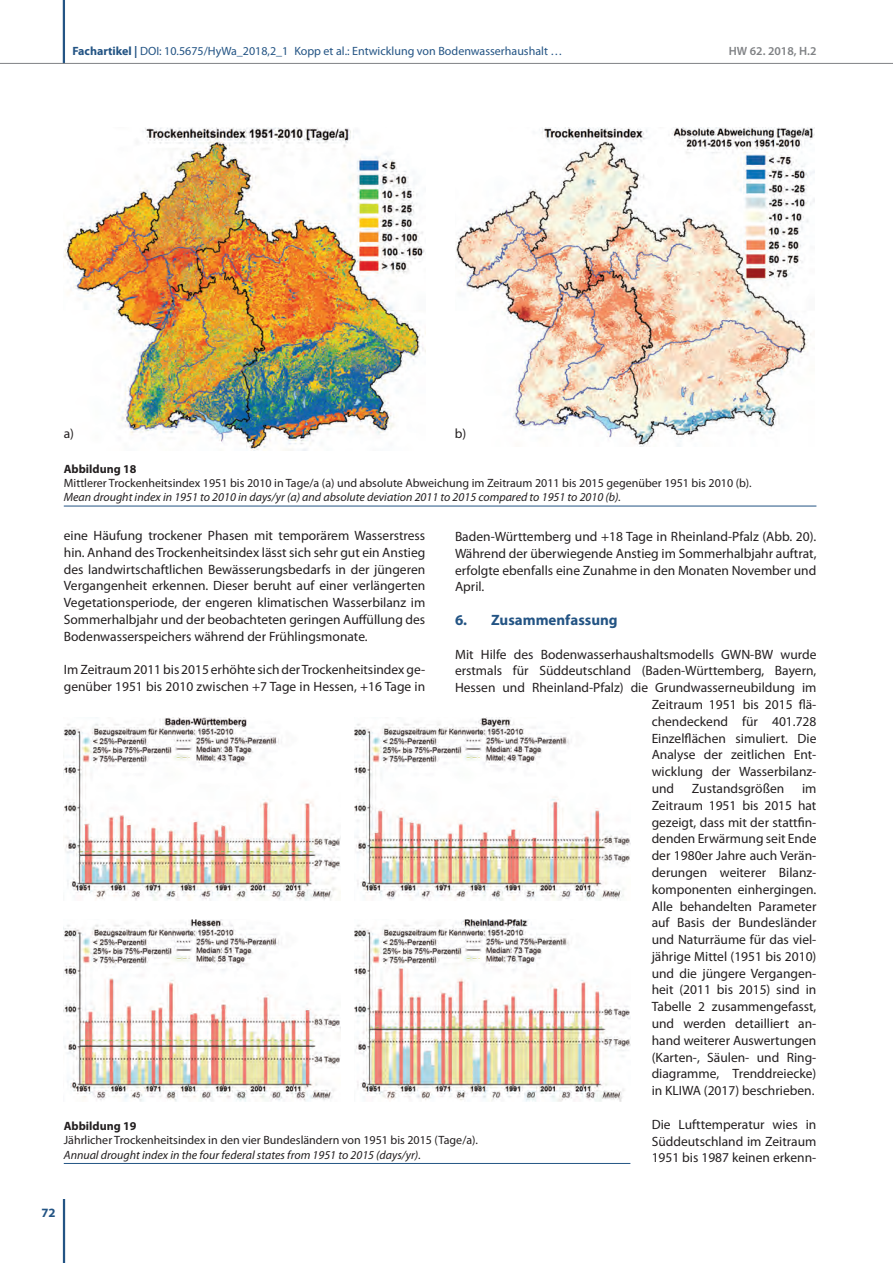
<style>
.page{position:relative;width:893px;height:1263px;background:#fff}
.page>*{position:absolute;margin:0;border:0;box-sizing:border-box;transform-origin:0 0}
.t1{font:700 15px "Myriad Pro";color:#235484}
.t2{font:13.5px/16.8px "Myriad Pro";color:#231f20;text-align:justify}
.t3{font:700 12.75px "Myriad Pro";color:#235484}
.t4{font:12px "Myriad Pro";color:#231f20}
.t5{font:italic 12px "Myriad Pro";color:#231f20}
.t6{font:12px "Myriad Pro";color:#235484}
.t7{font:700 12px "Myriad Pro";color:#231f20}
.t8{font:600 12px "Myriad Pro";color:#808285}
.s1{font-weight:700}
</style>
<div class="page">
<hr style="left:63px;top:1199px;width:2px;height:64px;background:#235484">
<hr style="left:63px;top:0;width:2px;height:64px;background:#235484">
<hr style="left:0;top:63px;width:893px;height:1px;background:#808285">
<img style="left:64px;top:128px;width:361px;height:322px">
<hr style="left:64px;top:506px;width:752px;height:1px;background:#235484">
<img style="left:456px;top:128px;width:359px;height:318px">
<img style="left:64px;top:718px;width:276px;height:183px">
<hr style="left:64px;top:1163px;width:566px;height:1px;background:#235484">
<img style="left:354px;top:718px;width:276px;height:183px">
<img style="left:64px;top:919px;width:276px;height:183px">
<img style="left:354px;top:919px;width:276px;height:183px">
<p class="t6" style="left:72px;top:43px;width:492px"><span class="s1">Fachartikel |</span> DOI: 10.5675/HyWa_2018,2_1 Kopp et al.: Entwicklung von Bodenwasserhaushalt …</p>
<p class="t8" style="left:729px;top:43px;width:89px">HW 62. 2018, H.2</p>
<p class="t2" style="left:64px;top:425px;width:12px">a)</p>
<p class="t2" style="left:455px;top:425px;width:13px">b)</p>
<p class="t7" style="left:64px;top:461px;width:74px">Abbildung 18</p>
<p class="t4" style="left:64px;top:476px;width:689px">Mittlerer Trockenheitsindex 1951 bis 2010 in Tage/a (a) und absolute Abweichung im Zeitraum 2011 bis 2015 gegenüber 1951 bis 2010 (b).</p>
<p class="t5" style="left:64px;top:490px;width:559px">Mean drought index in 1951 to 2010 in days/yr (a) and absolute deviation 2011 to 2015 compared to 1951 to 2010 (b).</p>
<p class="t2" style="left:64px;top:527px;width:363px">eine Häufung trockener Phasen mit temporärem Wasserstress hin. Anhand des Trockenheitsindex lässt sich sehr gut ein Anstieg des landwirtschaftlichen Bewässerungsbedarfs in der jüngeren Vergangenheit erkennen. Dieser beruht auf einer verlängerten Vegetationsperiode, der engeren klimatischen Wasserbilanz im Sommerhalbjahr und der beobachteten geringen Auffüllung des Bodenwasserspeichers während der Frühlingsmonate.</p>
<p class="t2" style="left:64px;top:661px;width:363px">Im Zeitraum 2011 bis 2015 erhöhte sich der Trockenheitsindex ge&shy;genüber 1951 bis 2010 zwischen +7 Tage in Hessen, +16 Tage in</p>
<p class="t2" style="left:455px;top:528px;width:363px">Baden-Württemberg und +18 Tage in Rheinland-Pfalz (Abb. 20).<br>Während der überwiegende Anstieg im Sommerhalbjahr auftrat, erfolgte ebenfalls eine Zunahme in den Monaten November und April.</p>
<p class="t1" style="left:455px;top:610px;width:164px">6. Zusammenfassung</p>
<p class="t2" style="left:455px;top:645px;width:363px">Mit Hilfe des Bodenwasserhaushaltsmodells GWN-BW wurde</p>
<p class="t2" style="left:455px;top:662px;width:363px">erstmals für Süddeutschland (Baden-Württemberg, Bayern,</p>
<p class="t2" style="left:455px;top:679px;width:363px">Hessen und Rheinland-Pfalz) die Grundwasserneubildung im</p>
<p class="t2" style="left:652px;top:696px;width:166px">Zeitraum 1951 bis 2015 flä-</p>
<p class="t2" style="left:652px;top:713px;width:166px">chendeckend für 401.728</p>
<p class="t2" style="left:652px;top:729px;width:166px">Einzelflächen simuliert. Die</p>
<p class="t2" style="left:652px;top:746px;width:166px">Analyse der zeitlichen Ent-</p>
<p class="t2" style="left:652px;top:763px;width:166px">wicklung der Wasserbilanz-</p>
<p class="t2" style="left:652px;top:780px;width:24px">und</p>
<p class="t2" style="left:692px;top:780px;width:94px">Zustandsgrößen</p>
<p class="t2" style="left:652px;top:780px;width:166px;text-indent:150px">im Zeitraum 1951 bis 2015 hat gezeigt, dass mit der stattfin&shy;denden Erwärmung seit Ende der 1980er Jahre auch Verän&shy;derungen weiterer Bilanz&shy;komponenten einhergingen.<br>Alle behandelten Parameter auf Basis der Bundesländer und Naturräume für das viel&shy;jährige Mittel (1951 bis 2010) und die jüngere Vergangen&shy;heit (2011 bis 2015) sind in Tabelle 2 zusammengefasst, und werden detailliert an&shy;hand weiterer Auswertungen (Karten-, Säulen- und Ring&shy;diagramme, Trenddreiecke) in KLIWA (2017) beschrieben.</p>
<p class="t2" style="left:652px;top:1116px;width:166px">Die Lufttemperatur wies in Süddeutschland im Zeitraum 1951 bis 1987 keinen erkenn-</p>
<p class="t7" style="left:64px;top:1118px;width:74px">Abbildung 19</p>
<p class="t4" style="left:64px;top:1133px;width:416px">Jährlicher Trockenheitsindex in den vier Bundesländern von 1951 bis 2015 (Tage/a).</p>
<p class="t5" style="left:64px;top:1147px;width:359px">Annual drought index in the four federal states from 1951 to 2015 (days/yr).</p>
<p class="t3" style="left:41px;top:1204px;width:16px">72</p>
</div>
